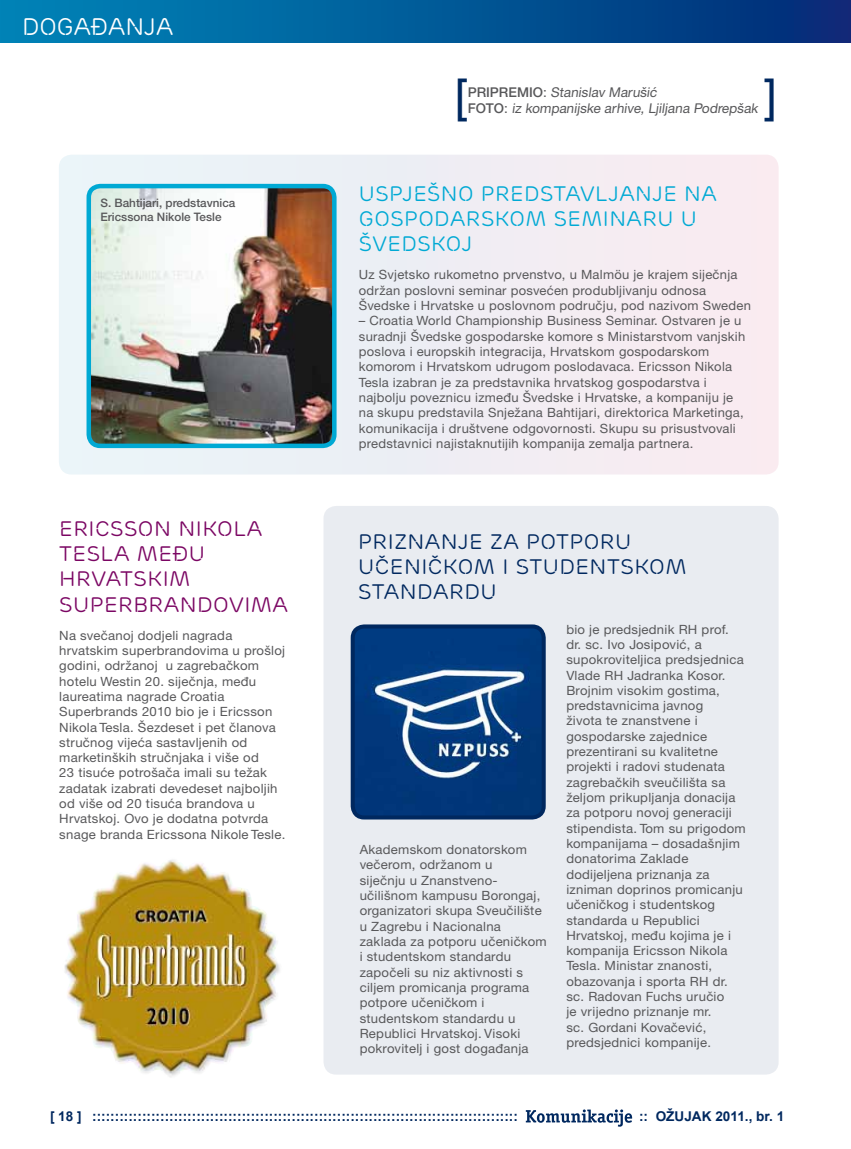
<style>
.page{position:relative;width:851px;height:1149px;background:#fff}
.page>*{position:absolute;margin:0;border:0;box-sizing:border-box;transform-origin:0 0}
.t1{font:46.5px "Arial";color:#00285f}
.t2{font:24px "Ericsson Capital";color:#fff}
.t3{font:21px/25.2px "Ericsson Capital";letter-spacing:.02em;color:#00a9d4}
.t4{font:21px/25.2px "Ericsson Capital";letter-spacing:.02em;color:#00285f}
.t5{font:21px/25.2px "Ericsson Capital";letter-spacing:.02em;color:#7b0663}
.t6{font:700 13.5px "Arial";color:#00285f}
.t7{font:13.5px/16.2px "Ericsson Sans";color:#58585a}
.t8{font:12.75px/15.3px "Ericsson Sans";letter-spacing:.02em;color:#58585a}
.t9{font:500 11.7px/14.1px "Ericsson Sans";color:#58585a}
.s1{font-weight:500}
</style>
<div class="page">
<div style="left:0;top:0;width:850px;height:43px;background:linear-gradient(to right,#0087b9,#032c77)"></div>
<svg style="left:525px;top:1109px;width:107px;height:17px"></svg>
<img style="left:64px;top:860px;width:216px;height:217px">
<div style="left:59px;top:154px;width:719px;height:320px;background:#f2edf3;border-radius:13px"></div>
<img style="left:91px;top:189px;width:240px;height:254px">
<div style="left:86px;top:184px;width:250px;height:264px;border:4px solid #00a9d4;border-radius:11px"></div>
<div style="left:323px;top:505px;width:455px;height:569px;background:#e9ecf1;border-radius:13px"></div>
<img style="left:355px;top:629px;width:188px;height:188px">
<div style="left:350px;top:624px;width:195px;height:195px;border:4px solid #00285f;border-radius:11px"></div>
<h2 class="t2" style="left:22px;top:13px;width:153px">DOGAĐANJA</h2>
<p class="t9" style="left:100px;top:195px;width:136px">S. Bahtijari, predstavnica<br>Ericssona Nikole Tesle</p>
<h3 class="t5" style="left:59px;top:516px;width:230px">ERICSSON NIKOLA<br>TESLA MEĐU<br>HRVATSKIM<br>SUPERBRANDOVIMA</h3>
<p class="t8" style="left:59px;top:627px;width:227px">Na svečanoj dodjeli nagrada hrvatskim superbrandovima u prošloj godini, održanoj u zagrebačkom hotelu Westin 20. siječnja, među laureatima nagrade Croatia Superbrands 2010 bio je i Ericsson Nikola Tesla. Šezdeset i pet članova stručnog vijeća sastavljenih od marketinških stručnjaka i više od<br>23 tisuće potrošača imali su težak zadatak izabrati devedeset najboljih od više od 20 tisuća brandova u Hrvatskoj. Ovo je dodatna potvrda snage branda Ericssona Nikole Tesle.</p>
<h1 class="t1" style="left:454px;top:65px;width:14px">[</h1>
<p class="t7" style="left:467px;top:84px;width:294px"><span class="s1">p r i p r e m i o</span> : Stanislav Marušić<br><span class="s1">F O T O</span> : iz kompanijske arhive, Lj iljana Podrepšak</p>
<h1 class="t1" style="left:763px;top:65px;width:14px">]</h1>
<h3 class="t3" style="left:359px;top:181px;width:359px">USPJEŠNO PREDSTAVLJANJE NA<br>GOSPODARSKOM SEMINARU U<br>ŠVEDSKOJ</h3>
<p class="t8" style="left:359px;top:267px;width:393px">Uz Svjetsko rukometno prvenstvo, u Malmöu je krajem siječnja održan poslovni seminar posvećen produbljivanju odnosa<br>Švedske i Hrvatske u poslovnom području, pod nazivom Sweden</p>
<p class="t8" style="left:359px;top:313px;width:388px">– Croatia World Championship Business Seminar. Ostvaren je u suradnji Švedske gospodarske komore s Ministarstvom vanjskih poslova i europskih integracija, Hrvatskom gospodarskom komorom i Hrvatskom udrugom poslodavaca. Ericsson Nikola Tesla izabran je za predstavnika hrvatskog gospodarstva i najbolju poveznicu između Švedske i Hrvatske, a kompaniju je na skupu predstavila Snježana Bahtijari, direktorica Marketinga, komunikacija i društvene odgovornosti. Skupu su prisustvovali predstavnici najistaknutijih kompanija zemalja partnera.</p>
<h3 class="t4" style="left:358px;top:529px;width:330px">PRIZNANJE ZA POTPORU<br>UČENIČKOM I STUDENTSKOM<br>STANDARDU</h3>
<p class="t8" style="left:359px;top:841px;width:188px">Akademskom donatorskom večerom, održanom u<br>siječnju u Znanstveno&shy;učilišnom kampusu Borongaj, organizatori skupa Sveučilište u Zagrebu i Nacionalna zaklada za potporu učeničkom i studentskom standardu započeli su niz aktivnosti s ciljem promicanja programa potpore učeničkom i studentskom standardu u<br>Republici Hrvatskoj. Visoki pokrovitelj i gost događanja</p>
<p class="t8" style="left:566px;top:621px;width:181px">bio je predsjednik RH prof. dr. sc. Ivo Josipović, a supokroviteljica predsjednica<br>Vlade RH Jadranka Kosor.<br>Brojnim visokim gostima, predstavnicima javnog<br>života te znanstvene i gospodarske zajednice prezentirani su kvalitetne projekti i radovi studenata zagrebačkih sveučilišta sa željom prikupljanja donacija za potporu novoj generaciji stipendista. Tom su prigodom kompanijama – dosadašnjim donatorima Zaklade dodijeljena priznanja za izniman doprinos promicanju učeničkog i studentskog standarda u Republici<br>Hrvatskoj, među kojima je i kompanija Ericsson Nikola<br>Tesla. Ministar znanosti, obazovanja i sporta RH dr. sc. Radovan Fuchs uručio<br>je vrijedno priznanje mr.<br>sc. Gordani Kovačević, predsjednici kompanije.</p>
<p class="t6" style="left:50px;top:1106px;width:469px">[ 18 ] ::::::::::::::::::::::::::::::::::::::::::::::::::::::::::::::::::::::::::::::::::::::::::::::</p>
<p class="t6" style="left:639px;top:1106px;width:147px">:: OŽUJAK 2011., br. 1</p>
</div>
